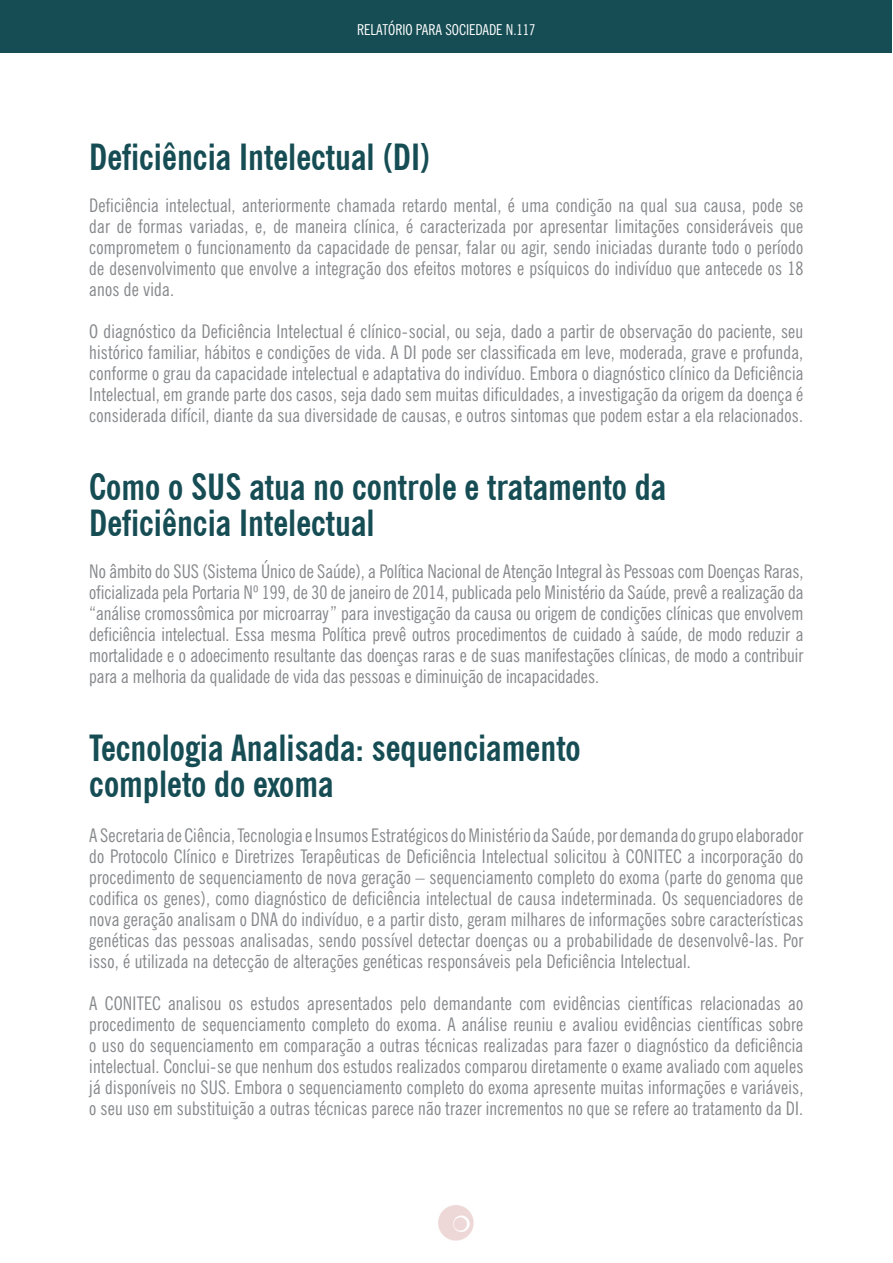
<style>
.page{position:relative;width:893px;height:1263px;background:#fff}
.page>*{position:absolute;margin:0;border:0;box-sizing:border-box;transform-origin:0 0}
.t1{font:700 condensed 36px/36px "News Gothic BT";color:#164d54}
.t2{font:condensed 18.75px/21px "News Gothic BT";letter-spacing:.01em;color:#86888b;text-align:justify}
.t3{font:condensed 15px "News Gothic BT";color:#fff}
</style>
<div class="page">
<div style="left:1px;top:0;width:891px;height:52px;background:#164d54"></div>
<img style="left:438px;top:1205px;width:36px;height:36px">
<p class="t3" style="left:357px;top:21px;width:180px">RELATÓRIO PARA SOCIEDADE N.117</p>
<p class="t1" style="left:89px;top:138px;width:343px">Deficiência Intelectual (DI)</p>
<p class="t2" style="left:89px;top:194px;width:716px">Deficiência intelectual, anteriormente chamada retardo mental, é uma condição na qual sua causa, pode se dar de formas variadas, e, de maneira clínica, é caracterizada por apresentar limitações consideráveis que comprometem o funcionamento da capacidade de pensar, falar ou agir, sendo iniciadas durante todo o período de desenvolvimento que envolve a integração dos efeitos motores e psíquicos do indivíduo que antecede os 18 anos de vida.</p>
<p class="t2" style="left:89px;top:320px;width:716px">O diagnóstico da Deficiência Intelectual é clínico-social, ou seja, dado a partir de observação do paciente, seu histórico familiar, hábitos e condições de vida. A DI pode ser classificada em leve, moderada, grave e profunda, conforme o grau da capacidade intelectual e adaptativa do indivíduo. Embora o diagnóstico clínico da Deficiência Intelectual, em grande parte dos casos, seja dado sem muitas dificuldades, a investigação da origem da doença é considerada difícil, diante da sua diversidade de causas, e outros sintomas que podem estar a ela relacionados.</p>
<p class="t1" style="left:89px;top:468px;width:579px">Como o SUS atua no controle e tratamento da<br>Deficiência Intelectual</p>
<p class="t2" style="left:89px;top:560px;width:716px">No âmbito do SUS (Sistema Único de Saúde), a Política Nacional de Atenção Integral às Pessoas com Doenças Raras, oficializada pela Portaria Nº 199, de 30 de janeiro de 2014, publicada pelo Ministério da Saúde, prevê a realização da “análise cromossômica por microarray” para investigação da causa ou origem de condições clínicas que envolvem deficiência intelectual. Essa mesma Política prevê outros procedimentos de cuidado à saúde, de modo reduzir a mortalidade e o adoecimento resultante das doenças raras e de suas manifestações clínicas, de modo a contribuir para a melhoria da qualidade de vida das pessoas e diminuição de incapacidades.</p>
<p class="t1" style="left:89px;top:730px;width:493px">Tecnologia Analisada: sequenciamento</p>
<p class="t1" style="left:89px;top:766px;width:246px">completo do exoma</p>
<p class="t2" style="left:89px;top:825px;width:716px">A Secretaria de Ciência, Tecnologia e Insumos Estratégicos do Ministério da Saúde, por demanda do grupo elaborador do Protocolo Clínico e Diretrizes Terapêuticas de Deficiência Intelectual solicitou à CONITEC a incorporação do procedimento de sequenciamento de nova geração – sequenciamento completo do exoma (parte do genoma que codifica os genes), como diagnóstico de deficiência intelectual de causa indeterminada. Os sequenciadores de nova geração analisam o DNA do indivíduo, e a partir disto, geram milhares de informações sobre características genéticas das pessoas analisadas, sendo possível detectar doenças ou a probabilidade de desenvolvê-las. Por isso, é utilizada na detecção de alterações genéticas responsáveis pela Deficiência Intelectual.</p>
<p class="t2" style="left:89px;top:993px;width:716px">A CONITEC analisou os estudos apresentados pelo demandante com evidências científicas relacionadas ao procedimento de sequenciamento completo do exoma. A análise reuniu e avaliou evidências científicas sobre o uso do sequenciamento em comparação a outras técnicas realizadas para fazer o diagnóstico da deficiência intelectual. Conclui-se que nenhum dos estudos realizados comparou diretamente o exame avaliado com aqueles já disponíveis no SUS. Embora o sequenciamento completo do exoma apresente muitas informações e variáveis, o seu uso em substituição a outras técnicas parece não trazer incrementos no que se refere ao tratamento da DI.</p>
</div>
